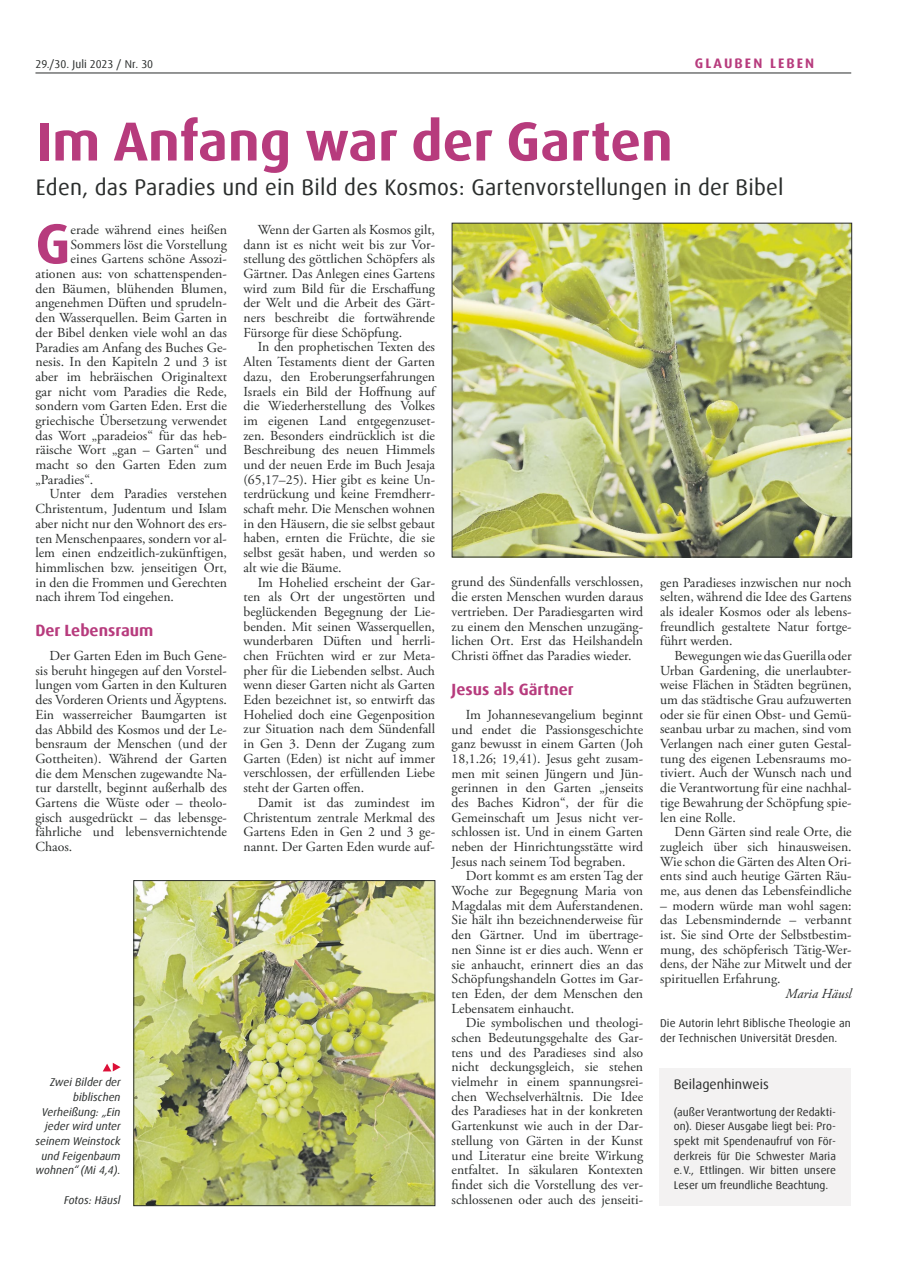
<style>
.page{position:relative;width:908px;height:1276px;background:#fff}
.page>*{position:absolute;margin:0;border:0;box-sizing:border-box;transform-origin:0 0}
.t1{font:700 56.5px "Dax Offc Pro";color:#b73b7d}
.t2{font:700 55px "Dax Offc Pro";color:#b73b7d}
.t3{font:22.5px "Dax Offc Pro";letter-spacing:.01em;color:#2a2d2c}
.t4{font:700 16.25px "Dax Offc Pro";color:#b73b7d}
.t5{font:13.75px/14.6px "Adobe Garamond Pro";color:#2a2d2c;text-align:justify}
.t6{font:13.75px "Dax Offc Pro";color:#2a2d2c}
.t7{font:700 13.75px "Dax Offc Pro";letter-spacing:.15em;color:#b73b7d}
.t8{font:italic 13.75px "Adobe Garamond Pro";color:#2a2d2c}
.t9{font:11.25px/14.8px "Dax Offc Pro";letter-spacing:.01em;color:#2a2d2c}
.t10{font:italic 11.25px/14.8px "Dax Offc Pro";color:#2a2d2c;text-align:right}
</style>
<div class="page">
<hr style="left:35px;top:73px;width:815px;height:1px;background:#2a2d2c">
<div style="left:659px;top:1068px;width:191px;height:137px;background:#f3f2f2"></div>
<img style="left:453px;top:225px;width:396px;height:330px">
<div style="left:451px;top:223px;width:400px;height:334px;border:1px solid #2a2d2c"></div>
<img style="left:135px;top:882px;width:298px;height:321px">
<div style="left:133px;top:880px;width:302px;height:325px;border:1px solid #2a2d2c"></div>
<svg style="left:103px;top:1063px;width:17px;height:8px"></svg>
<p class="t9" style="left:35px;top:56px;width:119px">29./30. Juli 2023 / Nr. 30</p>
<p class="t7" style="left:694px;top:54px;width:121px">GLAUBEN LEBEN</p>
<h2 class="t2" style="left:36px;top:106px;width:638px">Im Anfang war der Garten</h2>
<h3 class="t3" style="left:36px;top:173px;width:749px">Eden, das Paradies und ein Bild des Kosmos: Gartenvorstellungen in der Bibel</h3>
<h1 class="t1" style="left:35px;top:207px;width:37px">G</h1>
<p class="t5" style="left:71px;top:223px;width:158px">erade während eines heißen</p>
<p class="t5" style="left:71px;top:237px;width:158px">Sommers löst die Vorstellung</p>
<p class="t5" style="left:71px;top:252px;width:158px">eines Gartens schöne Assozi-</p>
<p class="t5" style="left:35px;top:267px;width:193px">ationen aus: von schattenspenden-</p>
<p class="t5" style="left:35px;top:281px;width:193px">den Bäumen, blühenden Blumen,</p>
<p class="t5" style="left:35px;top:296px;width:193px">angenehmen Düften und sprudeln-</p>
<p class="t5" style="left:35px;top:311px;width:193px">den Wasserquellen. Beim Garten in</p>
<p class="t5" style="left:35px;top:326px;width:193px">der Bibel denken viele wohl an das</p>
<p class="t5" style="left:35px;top:340px;width:193px">Paradies am Anfang des Buches Ge-</p>
<p class="t5" style="left:35px;top:355px;width:193px">nesis. In den Kapiteln 2 und 3 ist</p>
<p class="t5" style="left:35px;top:370px;width:193px">aber im hebräischen Originaltext</p>
<p class="t5" style="left:35px;top:384px;width:193px">gar nicht vom Paradies die Rede,</p>
<p class="t5" style="left:35px;top:399px;width:193px">sondern vom Garten Eden. Erst die</p>
<p class="t5" style="left:35px;top:414px;width:193px">griechische Übersetzung verwendet</p>
<p class="t5" style="left:35px;top:428px;width:193px">das Wort „paradeios“ für das heb-</p>
<p class="t5" style="left:35px;top:443px;width:193px">räische Wort „gan – Garten“ und</p>
<p class="t5" style="left:35px;top:458px;width:193px">macht so den Garten Eden zum</p>
<p class="t5" style="left:35px;top:472px;width:59px">„Paradies“.</p>
<p class="t5" style="left:50px;top:487px;width:179px">Unter dem Paradies verstehen</p>
<p class="t5" style="left:35px;top:502px;width:193px">Christentum, Judentum und Islam</p>
<p class="t5" style="left:35px;top:516px;width:193px">aber nicht nur den Wohnort des ers-</p>
<p class="t5" style="left:35px;top:531px;width:193px">ten Menschenpaares, sondern vor al-</p>
<p class="t5" style="left:35px;top:546px;width:193px">lem einen endzeitlich-zukünftigen,</p>
<p class="t5" style="left:35px;top:561px;width:193px">himmlischen bzw. jenseitigen Ort,</p>
<p class="t5" style="left:35px;top:575px;width:193px">in den die Frommen und Gerechten</p>
<p class="t5" style="left:35px;top:590px;width:140px">nach ihrem Tod eingehen.</p>
<p class="t4" style="left:35px;top:620px;width:119px">Der Lebensraum</p>
<p class="t5" style="left:35px;top:649px;width:193px;text-indent:14px">Der Garten Eden im Buch Gene&shy;sis beruht hingegen auf den Vorstel&shy;lungen vom Garten in den Kulturen des Vorderen Orients und Ägyptens.<br>Ein wasserreicher Baumgarten ist das Abbild des Kosmos und der Le&shy;bensraum der Menschen (und der Gottheiten). Während der Garten die dem Menschen zugewandte Na&shy;tur darstellt, beginnt außerhalb des Gartens die Wüste oder – theolo&shy;gisch ausgedrückt – das lebensge&shy;fährliche und lebensvernichtende Chaos.</p>
<p class="t10" style="left:35px;top:1075px;width:87px">Zwei Bilder der biblischen<br>Verheißung: „Ein jeder wird unter seinem Weinstock und Feigenbaum wohnen“ (Mi 4,4).</p>
<p class="t10" style="left:64px;top:1192px;width:58px">Fotos: Häusl</p>
<p class="t5" style="left:243px;top:223px;width:193px;text-indent:14px">Wenn der Garten als Kosmos gilt, dann ist es nicht weit bis zur Vor&shy;stellung des göttlichen Schöpfers als Gärtner. Das Anlegen eines Gartens wird zum Bild für die Erschaffung der Welt und die Arbeit des Gärt&shy;ners beschreibt die fortwährende Fürsorge für diese Schöpfung.</p>
<p class="t5" style="left:243px;top:340px;width:193px;text-indent:14px">In den prophetischen Texten des Alten Testaments dient der Garten dazu, den Eroberungserfahrungen Israels ein Bild der Hoffnung auf die Wiederherstellung des Volkes im eigenen Land entgegenzuset&shy;zen. Besonders eindrücklich ist die Beschreibung des neuen Himmels und der neuen Erde im Buch Jesaja (65,17–25). Hier gibt es keine Un&shy;terdrückung und keine Fremdherr&shy;schaft mehr. Die Menschen wohnen in den Häusern, die sie selbst gebaut haben, ernten die Früchte, die sie selbst gesät haben, und werden so alt wie die Bäume.</p>
<p class="t5" style="left:243px;top:575px;width:193px;text-indent:14px">Im Hohelied erscheint der Gar&shy;ten als Ort der ungestörten und beglückenden Begegnung der Lie&shy;benden. Mit seinen Wasserquellen, wunderbaren Düften und herrli&shy;chen Früchten wird er zur Meta&shy;pher für die Liebenden selbst. Auch wenn dieser Garten nicht als Garten Eden bezeichnet ist, so entwirft das Hohelied doch eine Gegenposition zur Situation nach dem Sündenfall in Gen 3. Denn der Zugang zum Garten (Eden) ist nicht auf immer verschlossen, der erfüllenden Liebe steht der Garten offen.</p>
<p class="t5" style="left:243px;top:795px;width:193px;text-indent:14px">Damit ist das zumindest im Christentum zentrale Merkmal des Gartens Eden in Gen 2 und 3 ge&shy;nannt. Der Garten Eden wurde auf-</p>
<p class="t5" style="left:451px;top:575px;width:193px">grund des Sündenfalls verschlossen, die ersten Menschen wurden daraus vertrieben. Der Paradiesgarten wird zu einem den Menschen unzugäng&shy;lichen Ort. Erst das Heilshandeln Christi öffnet das Paradies wieder.</p>
<p class="t4" style="left:451px;top:678px;width:124px">Jesus als Gärtner</p>
<p class="t5" style="left:451px;top:707px;width:193px;text-indent:14px">Im Johannesevangelium beginnt und endet die Passionsgeschichte ganz bewusst in einem Garten (Joh 18,1.26; 19,41). Jesus geht zusam&shy;men mit seinen Jüngern und Jün&shy;gerinnen in den Garten „jenseits des Baches Kidron“, der für die Gemeinschaft um Jesus nicht ver&shy;schlossen ist. Und in einem Garten neben der Hinrichtungsstätte wird Jesus nach seinem Tod begraben.</p>
<p class="t5" style="left:451px;top:869px;width:193px;text-indent:14px">Dort kommt es am ersten Tag der Woche zur Begegnung Maria von Magdalas mit dem Auferstandenen.<br>Sie hält ihn bezeichnenderweise für den Gärtner. Und im übertrage&shy;nen Sinne ist er dies auch. Wenn er sie anhaucht, erinnert dies an das Schöpfungshandeln Gottes im Gar&shy;ten Eden, der dem Menschen den Lebensatem einhaucht.</p>
<p class="t5" style="left:451px;top:1016px;width:193px;text-indent:14px">Die symbolischen und theologi&shy;schen Bedeutungsgehalte des Gar&shy;tens und des Paradieses sind also nicht deckungsgleich, sie stehen vielmehr in einem spannungsrei&shy;chen Wechselverhältnis. Die Idee des Paradieses hat in der konkreten Gartenkunst wie auch in der Dar&shy;stellung von Gärten in der Kunst und Literatur eine breite Wirkung entfaltet. In säkularen Kontexten findet sich die Vorstellung des ver&shy;schlossenen oder auch des jenseiti-</p>
<p class="t5" style="left:660px;top:575px;width:193px">gen Paradieses inzwischen nur noch selten, während die Idee des Gartens als idealer Kosmos oder als lebens&shy;freundlich gestaltete Natur fortge&shy;führt werden.</p>
<p class="t5" style="left:660px;top:649px;width:193px;text-indent:14px">Bewegungen wie das Guerilla oder Urban Gardening, die unerlaubter&shy;weise Flächen in Städten begrünen, um das städtische Grau aufzuwerten oder sie für einen Obst- und Gemü&shy;seanbau urbar zu machen, sind vom Verlangen nach einer guten Gestal&shy;tung des eigenen Lebensraums mo&shy;tiviert. Auch der Wunsch nach und die Verantwortung für eine nachhal&shy;tige Bewahrung der Schöpfung spie&shy;len eine Rolle.</p>
<p class="t5" style="left:660px;top:825px;width:193px;text-indent:14px">Denn Gärten sind reale Orte, die zugleich über sich hinausweisen.<br>Wie schon die Gärten des Alten Ori&shy;ents sind auch heutige Gärten Räu&shy;me, aus denen das Lebensfeindliche</p>
<p class="t5" style="left:660px;top:898px;width:193px">– modern würde man wohl sagen: das Lebensmindernde – verbannt ist. Sie sind Orte der Selbstbestim&shy;mung, des schöpferisch Tätig-Wer&shy;dens, der Nähe zur Mitwelt und der spirituellen Erfahrung.</p>
<p class="t8" style="left:785px;top:985px;width:68px">Maria Häusl</p>
<p class="t9" style="left:660px;top:1016px;width:192px">Die Autorin lehrt Biblische Theologie an der Technischen Universität Dresden.</p>
<p class="t6" style="left:673px;top:1075px;width:96px">Beilagenhinweis</p>
<p class="t9" style="left:673px;top:1104px;width:163px;text-align:justify">(außer Verantwortung der Redakti&shy;on). Dieser Ausgabe liegt bei: Pro&shy;spekt mit Spendenaufruf von För&shy;derkreis für Die Schwester Maria e.V., Ettlingen. Wir bitten unsere Leser um freundliche Beachtung.</p>
</div>
